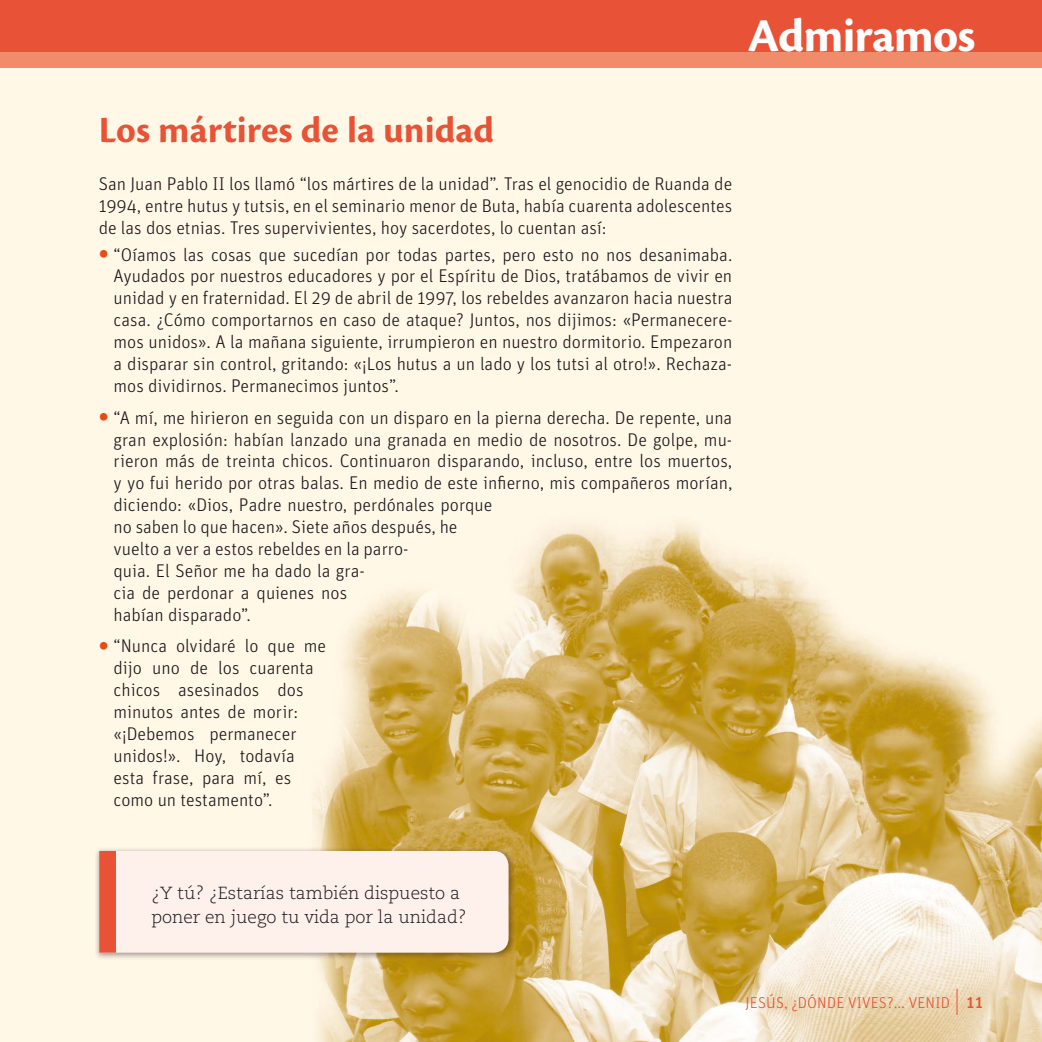
<style>
.page{position:relative;width:1042px;height:1042px;background:#fff}
.page>*{position:absolute;margin:0;border:0;box-sizing:border-box;transform-origin:0 0}
.t1{font:700 49px "Cronos Pro";letter-spacing:-.02em;color:#fff}
.t2{font:700 38.5px "Cronos Pro";color:#e85236}
.t3{font:300 18.38px/21.9px "Unit Pro";color:#1a171c;text-align:justify}
.t4{font:300 17.5px/23.6px "Caecilia LT Std";color:#1a171c}
.t5{font:300 15.75px "Unit Pro";letter-spacing:.01em;color:#e85236}
.s1{font-family:"Unit Slab OT";font-weight:700;font-size:24.5px;color:#e74c14}
.s2{font-weight:500}
</style>
<div class="page">
<img style="left:0;top:68px;width:1042px;height:974px">
<div style="left:0;top:39px;width:1042px;height:29px;background:#f08c6a"></div>
<div style="left:0;top:0;width:1042px;height:52px;background:#e85236"></div>
<svg style="left:956px;top:988px;width:1px;height:27px"></svg>
<img style="left:95px;top:847px;width:421px;height:113px">
<div style="left:116px;top:851px;width:392px;height:101px;background:#fef0ea"></div>
<div style="left:99px;top:851px;width:17px;height:101px;background:#e85236"></div>
<h1 class="t1" style="left:748px;top:17px;width:229px">Admiramos</h1>
<h2 class="t2" style="left:99px;top:116px;width:397px">Los mártires de la unidad</h2>
<p class="t3" style="left:99px;top:174px;width:635px">San Juan Pablo II los llamó “los mártires de la unidad”. Tras el genocidio de Ruanda de 1994, entre hutus y tutsis, en el seminario menor de Buta, había cuarenta adolescentes de las dos etnias. Tres supervivientes, hoy sacerdotes, lo cuentan así:</p>
<p class="t3" style="left:114px;top:245px;width:620px;text-indent:-15px"><span class="s1">•</span> “Oíamos las cosas que sucedían por todas partes, pero esto no nos desanimaba.<br>Ayudados por nuestros educadores y por el Espíritu de Dios, tratábamos de vivir en unidad y en fraternidad. El 29 de abril de 1997, los rebeldes avanzaron hacia nuestra casa. ¿Cómo comportarnos en caso de ataque? Juntos, nos dijimos: «Permanecere&shy;mos unidos». A la mañana siguiente, irrumpieron en nuestro dormitorio. Empezaron a disparar sin control, gritando: «¡Los hutus a un lado y los tutsi al otro!». Rechaza&shy;mos dividirnos. Permanecimos juntos”.</p>
<p class="t3" style="left:114px;top:408px;width:620px;text-align:left;text-indent:-15px"><span class="s1">•</span> “A mí, me hirieron en seguida con un disparo en la pierna derecha. De repente, una gran explosión: habían lanzado una granada en medio de nosotros. De golpe, mu&shy;rieron más de treinta chicos. Continuaron disparando, incluso, entre los muertos, y yo fui herido por otras balas. En medio de este infierno, mis compañeros morían, diciendo: «Dios, Padre nuestro, perdónales porque<br>no saben lo que hacen». Siete años después, he<br>vuelto a ver a estos rebeldes en la parro-<br>quia. El Señor me ha dado la gra-<br>cia de perdonar a quienes nos<br>habían disparado”.</p>
<p class="t3" style="left:114px;top:637px;width:214px;text-align:left;text-indent:-15px"><span class="s1">•</span> “Nunca olvidaré lo que me dijo uno de los cuarenta chicos asesinados dos minutos antes de morir: «¡Debemos permanecer unidos!». Hoy, todavía esta frase, para mí, es como un testamento”.</p>
<p class="t4" style="left:151px;top:883px;width:317px">¿Y tú? ¿Estarías también dispuesto a poner en juego tu vida por la unidad?</p>
<p class="t5" style="left:745px;top:997px;width:239px">JESÚS, ¿DÓNDE VIVES?... VENID <span class="s2">11</span></p>
</div>
